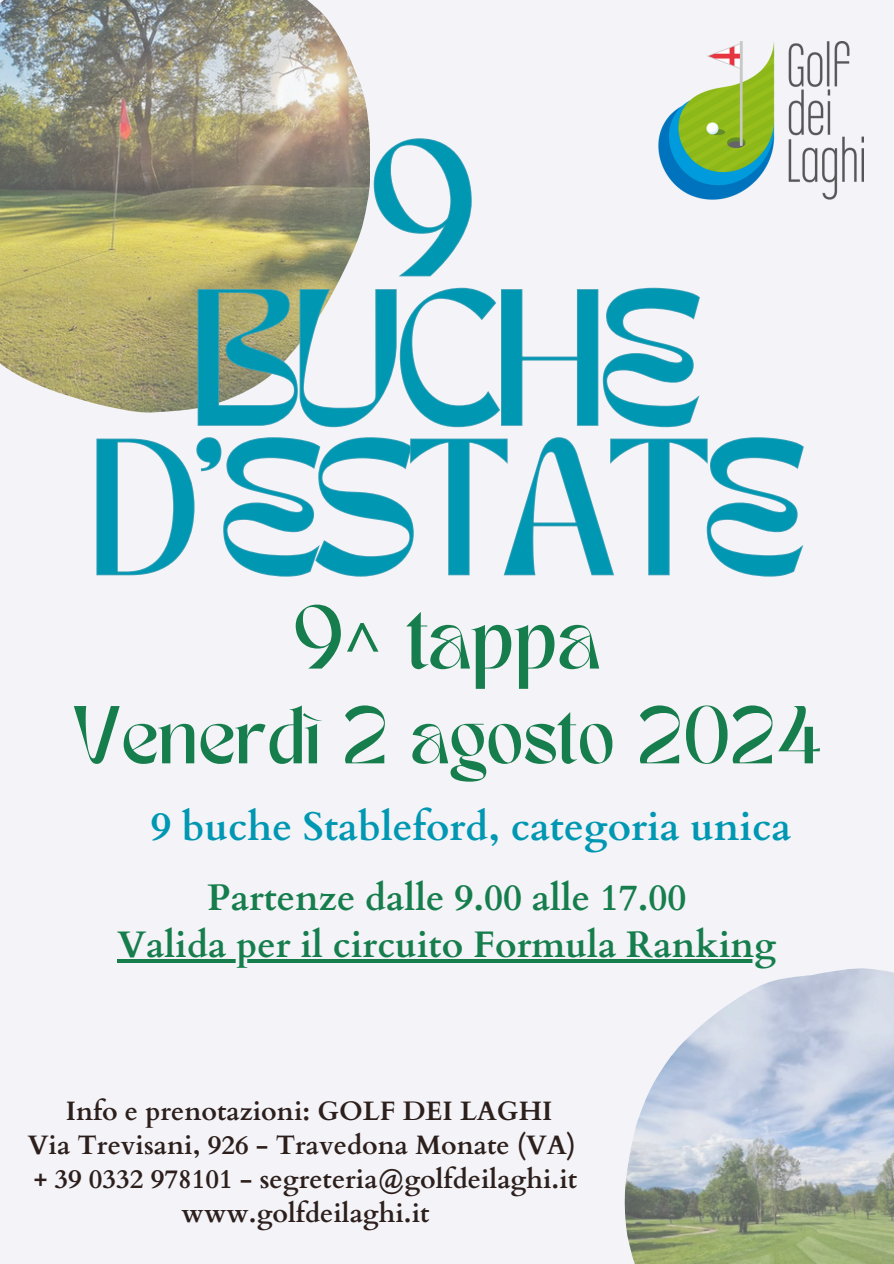
<style>
.page{position:relative;width:894px;height:1264px;background:#fff}
.page>*{position:absolute;margin:0;border:0;box-sizing:border-box;transform-origin:0 0}
.t1{font:134.85px/149.4px "TANMERINGUE";letter-spacing:-.065em;color:#0097b2;text-align:center}
.t2{font:63.3px "TANMERINGUE";color:#167d4c}
.t3{font:57.3px "TANMERINGUE";color:#167d4c}
.t4{font:700 39.9px "Cardo";color:#0097b2}
.t5{font:700 36.9px "Cardo";color:#167d4c}
.t6{font:700 26.7px "Cardo";color:#2c1f1c}
.s1{font-family:"Noto Sans"}
</style>
<div class="page">
<div style="left:0;top:0;width:893px;height:1263px;background:#f3f3f8"></div>
<img style="left:658px;top:42px;width:204px;height:158px">
<img style="left:0;top:0;width:369px;height:412px">
<img style="left:624px;top:968px;width:269px;height:295px">
<svg style="left:373px;top:138px;width:99px;height:139px"></svg>
<svg style="left:197px;top:287px;width:503px;height:141px"></svg>
<svg style="left:96px;top:437px;width:708px;height:140px"></svg>
<hr style="left:117px;top:959px;width:659px;height:3px;background:#167d4c">
<p class="t1" style="left:88px;top:155px;width:719px">9<br>BUCHE<br>D’ESTATE</p>
<h1 class="t2" style="left:293px;top:604px;width:309px">9<span class="s1">^</span> tappa</h1>
<h3 class="t3" style="left:73px;top:705px;width:749px">Venerdì 2 agosto 2024</h3>
<h3 class="t4" style="left:151px;top:800px;width:642px">9 buche Stableford, categoria unica</h3>
<h2 class="t5" style="left:207px;top:873px;width:480px">Partenze dalle 9.00 alle 17.00</h2>
<h2 class="t5" style="left:117px;top:920px;width:660px">Valida per il circuito Formula Ranking</h2>
<p class="t6" style="left:66px;top:1093px;width:488px">Info e prenotazioni: GOLF DEI LAGHI</p>
<p class="t6" style="left:28px;top:1127px;width:549px">Via Trevisani, 926 - Travedona Monate (VA)</p>
<p class="t6" style="left:34px;top:1161px;width:545px">+ 39 0332 978101 - segreteria@golfdeilaghi.it</p>
<p class="t6" style="left:181px;top:1195px;width:249px">www.golfdeilaghi.it</p>
</div>
